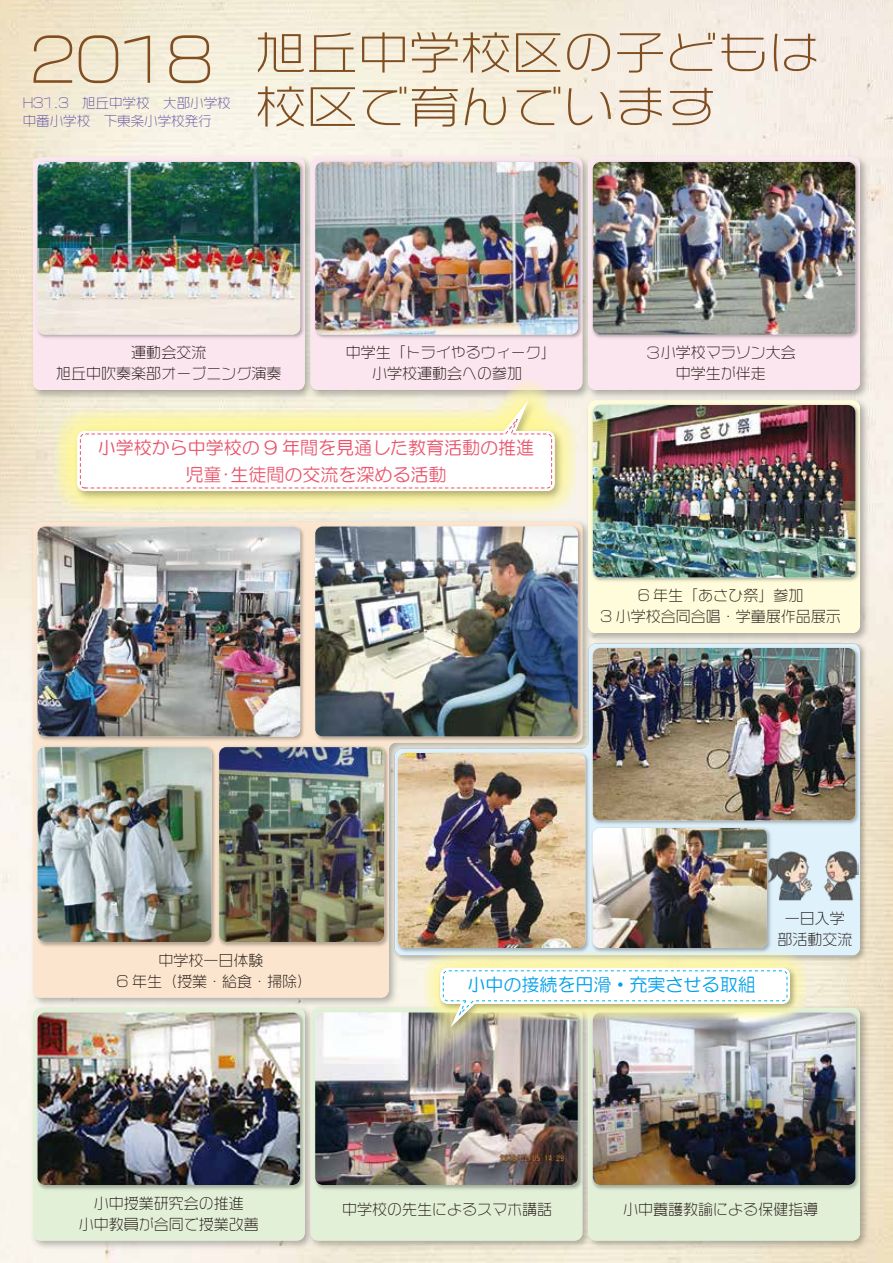
<style>
.page{position:relative;width:893px;height:1263px;background:#fff}
.page>*{position:absolute;margin:0;border:0;box-sizing:border-box;transform-origin:0 0}
.t1{font:300 45px/54px "Logo G Std";color:#804f21;scale:1.14 1}
.t2{font:18px/27px "HG Maru Gothic MPRO";color:#e9546b;text-align:center}
.t3{font:18px "HG Maru Gothic MPRO";color:#00a0e9}
.t4{font:300 15px/21px "Logo G Std";color:#221815;text-align:center}
.t5{font:300 13.5px/18px "Logo G Std";color:#6356a3}
.s1{font-size:60px}
</style>
<div class="page">
<img style="left:0;top:0;width:892px;height:1263px">
<img style="left:806px;top:645px;width:63px;height:320px">
<img style="left:27px;top:151px;width:277px;height:251px">
<img style="left:304px;top:151px;width:278px;height:251px">
<img style="left:582px;top:151px;width:290px;height:243px">
<img style="left:27px;top:516px;width:555px;height:486px">
<img style="left:582px;top:394px;width:290px;height:251px">
<img style="left:27px;top:1002px;width:277px;height:251px">
<img style="left:304px;top:1002px;width:278px;height:251px">
<img style="left:582px;top:1002px;width:290px;height:251px">
<div style="left:33px;top:158px;width:271px;height:232px;background:#fbe6ef;border-radius:8px"></div>
<div style="left:310px;top:158px;width:272px;height:232px;background:#fbe6ef;border-radius:8px"></div>
<div style="left:588px;top:158px;width:272px;height:232px;background:#fbe6ef;border-radius:8px"></div>
<svg style="left:33px;top:522px;width:549px;height:476px;background:#f8e2cc"></svg>
<div style="left:588px;top:400px;width:272px;height:233px;background:#fffcdb;border-radius:8px"></div>
<svg style="left:394px;top:644px;width:466px;height:312px;background:#dbe9ef"></svg>
<div style="left:33px;top:1008px;width:271px;height:232px;background:#e3f0d8;border-radius:8px"></div>
<div style="left:310px;top:1008px;width:272px;height:232px;background:#e3f0d8;border-radius:8px"></div>
<div style="left:588px;top:1008px;width:272px;height:232px;background:#e3f0d8;border-radius:8px"></div>
<svg style="left:56px;top:379px;width:520px;height:134px"></svg>
<img style="left:71px;top:395px;width:496px;height:108px">
<svg style="left:77px;top:401px;width:477px;height:90px"></svg>
<img style="left:394px;top:750px;width:196px;height:204px">
<img style="left:398px;top:753px;width:187px;height:195px">
<img style="left:312px;top:159px;width:272px;height:182px">
<img style="left:590px;top:159px;width:271px;height:182px">
<img style="left:34px;top:523px;width:272px;height:219px">
<img style="left:34px;top:744px;width:182px;height:204px">
<img style="left:216px;top:744px;width:174px;height:204px">
<img style="left:312px;top:523px;width:272px;height:219px">
<img style="left:595px;top:402px;width:266px;height:182px">
<img style="left:590px;top:645px;width:271px;height:182px">
<img style="left:34px;top:1009px;width:272px;height:182px">
<img style="left:312px;top:1009px;width:272px;height:182px">
<img style="left:594px;top:1009px;width:267px;height:182px">
<img style="left:34px;top:159px;width:272px;height:182px">
<img style="left:315px;top:162px;width:263px;height:172px">
<img style="left:315px;top:526px;width:263px;height:210px">
<img style="left:38px;top:526px;width:262px;height:210px">
<img style="left:592px;top:405px;width:263px;height:173px">
<img style="left:592px;top:162px;width:263px;height:172px">
<img style="left:592px;top:648px;width:263px;height:172px">
<img style="left:38px;top:1012px;width:262px;height:173px">
<img style="left:315px;top:1012px;width:263px;height:173px">
<img style="left:38px;top:747px;width:174px;height:195px">
<img style="left:219px;top:747px;width:165px;height:195px">
<img style="left:590px;top:825px;width:183px;height:126px">
<img style="left:592px;top:828px;width:174px;height:120px">
<img style="left:592px;top:1012px;width:263px;height:173px">
<img style="left:38px;top:162px;width:262px;height:172px">
<img style="left:402px;top:951px;width:404px;height:146px">
<img style="left:436px;top:963px;width:363px;height:73px">
<svg style="left:440px;top:968px;width:350px;height:59px"></svg>
<img style="left:767px;top:848px;width:91px;height:54px">
<h1 class="t1" style="left:255px;top:24px;width:497px;text-indent:-225px"><span class="s1">2018</span> 旭丘中学校区の子どもは校区で育んでいます</h1>
<p class="t5" style="left:23px;top:93px;width:209px">H31.3　旭丘中学校　大部小学校中番小学校　下東条小学校発行</p>
<p class="t4" style="left:56px;top:341px;width:226px">運動会交流<br>旭丘中吹奏楽部オープニング演奏</p>
<p class="t4" style="left:346px;top:341px;width:211px">中学生「トライやるウィーク」小学校運動会への参加</p>
<p class="t4" style="left:645px;top:341px;width:151px">３小学校マラソン大会中学生が伴走</p>
<p class="t2" style="left:98px;top:434px;width:438px">小学校から中学校の 9 年間を見通した教育活動の推進児童･生徒間の交流を深める活動</p>
<p class="t4" style="left:600px;top:584px;width:242px">6 年生「あさひ祭」参加<br>3 小学校合同合唱・学童展作品展示</p>
<p class="t4" style="left:777px;top:907px;width:76px">一日入学部活動交流</p>
<p class="t4" style="left:117px;top:949px;width:197px">中学校一日体験<br>6 年生（授業・給食・掃除）</p>
<p class="t3" style="left:467px;top:976px;width:289px">小中の接続を円滑・充実させる取組</p>
<p class="t4" style="left:79px;top:1192px;width:181px">小中授業研究会の推進<br>小中教員が合同で授業改善</p>
<p class="t4" style="left:342px;top:1198px;width:211px">中学校の先生によるスマホ講話</p>
<p class="t4" style="left:623px;top:1198px;width:196px">小中養護教諭による保健指導</p>
</div>
